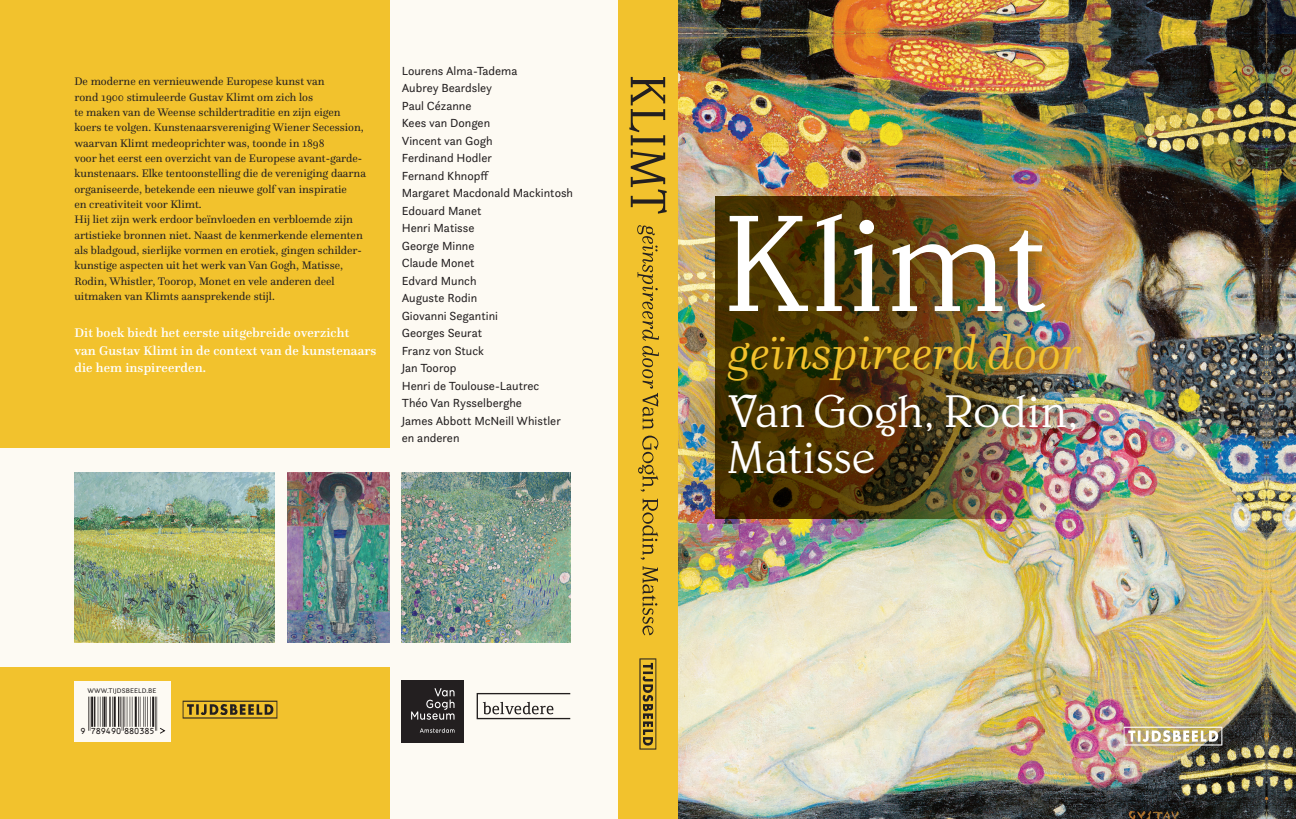
<style>
.page{position:relative;width:1296px;height:819px;background:#fff}
.page>*{position:absolute;margin:0;border:0;box-sizing:border-box;transform-origin:0 0}
.t1{font:300 139.12px "Belwe";letter-spacing:.01em;color:#fff}
.t2{font:italic 300 48.56px "Questa";color:#f2c22d}
.t3{font:300 46.38px/46.4px "Belwe";letter-spacing:.01em;color:#fff}
.t4{font:500 13.12px/17.5px "Questa";letter-spacing:.01em;color:#fff}
.t5{font:12.25px/17.5px "Questa Sans";color:#231f20}
.t6{font:11.38px/15.3px "Questa";color:#231f20}
.t7{font:7.96px "OCRB";letter-spacing:-.085em;color:#231f20}
.t8{font:7px "Questa Sans";letter-spacing:.01em;color:#231f20}
</style>
<div class="page">
<div style="left:0;top:0;width:618px;height:819px;background:#fdfaf3"></div>
<div style="left:0;top:0;width:389px;height:448px;background:#f2c22d"></div>
<div style="left:0;top:667px;width:389px;height:152px;background:#f2c22d"></div>
<img style="left:74px;top:473px;width:201px;height:169px">
<img style="left:402px;top:473px;width:168px;height:169px">
<svg style="left:476px;top:693px;width:95px;height:27px"></svg>
<svg style="left:477px;top:693px;width:93px;height:26px"></svg>
<div style="left:402px;top:680px;width:62px;height:62px;background:#231f20"></div>
<svg style="left:411px;top:688px;width:44px;height:31px"></svg>
<svg style="left:420px;top:728px;width:35px;height:4px"></svg>
<div style="left:618px;top:0;width:60px;height:819px;background:#f2c22d"></div>
<svg style="left:629px;top:77px;width:38px;height:137px"></svg>
<img style="left:678px;top:0;width:618px;height:819px">
<img style="left:716px;top:495px;width:322px;height:23px">
<img style="left:706px;top:193px;width:396px;height:302px">
<img style="left:287px;top:472px;width:103px;height:170px">
<svg style="left:637px;top:225px;width:22px;height:410px"></svg>
<div style="left:1103px;top:706px;width:139px;height:59px;background:#231f20;opacity:.75"></div>
<img style="left:1123px;top:726px;width:99px;height:19px">
<img style="left:639px;top:658px;width:17px;height:91px">
<img style="left:183px;top:701px;width:95px;height:17px">
<div style="left:74px;top:681px;width:97px;height:61px;background:#fdfaf3"></div>
<svg style="left:88px;top:696px;width:70px;height:35px"></svg>
<hr style="left:157px;top:696px;width:1px;height:34px;background:#231f20">
<hr style="left:155px;top:696px;width:1px;height:34px;background:#231f20">
<hr style="left:152px;top:696px;width:2px;height:30px;background:#231f20">
<hr style="left:150px;top:696px;width:1px;height:30px;background:#231f20">
<hr style="left:147px;top:696px;width:1px;height:30px;background:#231f20">
<hr style="left:145px;top:696px;width:1px;height:30px;background:#231f20">
<hr style="left:143px;top:696px;width:1px;height:30px;background:#231f20">
<hr style="left:140px;top:696px;width:1px;height:30px;background:#231f20">
<hr style="left:138px;top:696px;width:1px;height:30px;background:#231f20">
<hr style="left:135px;top:696px;width:2px;height:30px;background:#231f20">
<hr style="left:132px;top:696px;width:1px;height:30px;background:#231f20">
<hr style="left:130px;top:696px;width:1px;height:30px;background:#231f20">
<hr style="left:127px;top:696px;width:1px;height:30px;background:#231f20">
<hr style="left:125px;top:696px;width:1px;height:30px;background:#231f20">
<hr style="left:123px;top:696px;width:1px;height:34px;background:#231f20">
<hr style="left:122px;top:696px;width:1px;height:34px;background:#231f20">
<hr style="left:120px;top:696px;width:1px;height:30px;background:#231f20">
<hr style="left:118px;top:696px;width:1px;height:30px;background:#231f20">
<hr style="left:114px;top:696px;width:2px;height:30px;background:#231f20">
<hr style="left:112px;top:696px;width:1px;height:30px;background:#231f20">
<hr style="left:109px;top:696px;width:2px;height:30px;background:#231f20">
<hr style="left:106px;top:696px;width:1px;height:30px;background:#231f20">
<hr style="left:103px;top:696px;width:3px;height:30px;background:#231f20">
<hr style="left:102px;top:696px;width:1px;height:30px;background:#231f20">
<hr style="left:100px;top:696px;width:1px;height:30px;background:#231f20">
<hr style="left:98px;top:696px;width:1px;height:30px;background:#231f20">
<hr style="left:94px;top:696px;width:1px;height:30px;background:#231f20">
<hr style="left:91px;top:696px;width:2px;height:30px;background:#231f20">
<hr style="left:90px;top:696px;width:1px;height:34px;background:#231f20">
<hr style="left:88px;top:696px;width:1px;height:34px;background:#231f20">
<svg style="left:160px;top:727px;width:6px;height:7px"></svg>
<p class="t6" style="left:74px;top:74px;width:293px">De moderne en vernieuwende Europese kunst van<br>rond 1900 stimuleerde Gustav Klimt om zich los<br>te maken van de Weense schildertraditie en zijn eigen koers te volgen. Kunstenaarsvereniging Wiener Secession, waarvan Klimt medeoprichter was, toonde in 1898<br>voor het eerst een overzicht van de Europese avant-garde&shy;kunstenaars. Elke tentoonstelling die de vereniging daarna organiseerde, betekende een nieuwe golf van inspiratie<br>en creativiteit voor Klimt.<br>Hij liet zijn werk erdoor beïnvloeden en verbloemde zijn artistieke bronnen niet. Naast de kenmerkende elementen als bladgoud, sierlijke vormen en erotiek, gingen schilder&shy;kunstige aspecten uit het werk van Van Gogh, Matisse, Rodin, Whistler, Toorop, Monet en vele anderen deel uitmaken van Klimts aansprekende stijl.</p>
<p class="t4" style="left:74px;top:324px;width:304px">Dit boek biedt het eerste uitgebreide overzicht<br>van Gustav Klimt in de context van de kunstenaars die hem inspireerden.</p>
<p class="t5" style="left:402px;top:61px;width:173px">Lourens Alma-Tadema<br>Aubrey Beardsley<br>Paul Cézanne<br>Kees van Dongen<br>Vincent van Gogh<br>Ferdinand Hodler<br>Fernand Khnopff<br>Margaret Macdonald Mackintosh<br>Edouard Manet<br>Henri Matisse<br>George Minne<br>Claude Monet<br>Edvard Munch<br>Auguste Rodin<br>Giovanni Segantini<br>Georges Seurat<br>Franz von Stuck<br>Jan Toorop<br>Henri de Toulouse-Lautrec<br>Théo Van Rysselberghe<br>James Abbott McNeill Whistler en anderen</p>
<p class="t8" style="left:88px;top:686px;width:71px">WWW.TIJDSBEELD.BE</p>
<p class="t7" style="left:80px;top:726px;width:76px">9 789490 880385</p>
<h1 class="t1" style="left:722px;top:183px;width:326px">Klimt</h1>
<h2 class="t2" style="left:728px;top:322px;width:355px">geïnspireerd door</h2>
<h3 class="t3" style="left:728px;top:387px;width:352px">Van Gogh, Rodin,<br>Matisse</h3>
</div>
